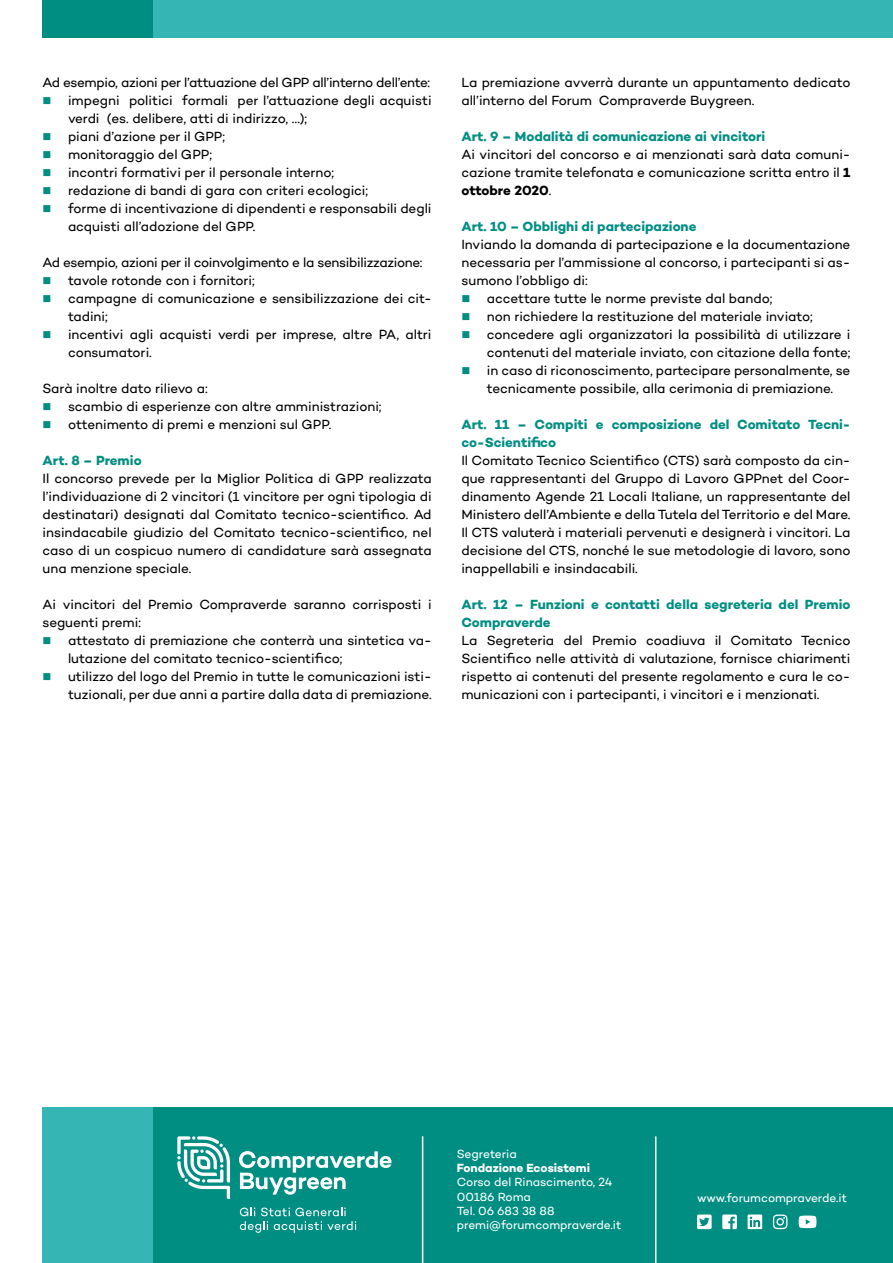
<style>
.page{position:relative;width:893px;height:1263px;background:#fff}
.page>*{position:absolute;margin:0;border:0;box-sizing:border-box;transform-origin:0 0}
.t1{font:13.5px/18px "Campton";letter-spacing:-.005em;color:#000}
.t2{font:700 13.5px/18px "Campton";color:#008e83}
.t3{font:13.5px "Campton";letter-spacing:-.025em;color:#000}
.t4{font:12px/14.2px "Campton";letter-spacing:-.01em;color:#fff}
.t5{font:700 12px "Campton";color:#fff}
.s1{color:#008e83}
.s2{font-weight:700}
</style>
<div class="page">
<div style="left:153px;top:0;width:740px;height:37px;background:#35b6b4"></div>
<div style="left:43px;top:0;width:110px;height:37px;background:#008e83"></div>
<div style="left:153px;top:1107px;width:740px;height:156px;background:#008e83"></div>
<svg style="left:239px;top:1151px;width:152px;height:44px"></svg>
<svg style="left:177px;top:1136px;width:53px;height:63px"></svg>
<svg style="left:240px;top:1207px;width:116px;height:26px"></svg>
<hr style="left:655px;top:1136px;width:1px;height:127px;background:#fff">
<hr style="left:422px;top:1136px;width:1px;height:127px;background:#fff">
<svg style="left:697px;top:1214px;width:15px;height:15px"></svg>
<svg style="left:722px;top:1214px;width:15px;height:15px"></svg>
<svg style="left:748px;top:1214px;width:14px;height:15px"></svg>
<svg style="left:773px;top:1214px;width:14px;height:15px"></svg>
<svg style="left:799px;top:1215px;width:17px;height:13px"></svg>
<div style="left:43px;top:1107px;width:110px;height:156px;background:#35b6b4"></div>
<p class="t1" style="left:43px;top:73px;width:389px">Ad esempio, azioni per l’attuazione del GPP all’interno dell’ente:</p>
<p class="t1" style="left:68px;top:91px;width:365px;text-indent:-26px"><span class="s1">■</span> impegni politici formali per l’attuazione degli acquisti verdi (es. delibere, atti di indirizzo, …);</p>
<p class="t1" style="left:43px;top:127px;width:184px"><span class="s1">■</span> piani d’azione per il GPP;</p>
<p class="t1" style="left:43px;top:145px;width:171px"><span class="s1">■</span> monitoraggio del GPP;</p>
<p class="t1" style="left:43px;top:163px;width:293px"><span class="s1">■</span> incontri formativi per il personale interno;</p>
<p class="t1" style="left:43px;top:181px;width:327px"><span class="s1">■</span> redazione di bandi di gara con criteri ecologici;</p>
<p class="t1" style="left:68px;top:199px;width:365px;text-indent:-26px"><span class="s1">■</span> forme di incentivazione di dipendenti e responsabili degli acquisti all’adozione del GPP.</p>
<p class="t3" style="left:43px;top:254px;width:382px">Ad esempio, azioni per il coinvolgimento e la sensibilizzazione:</p>
<p class="t1" style="left:43px;top:271px;width:214px"><span class="s1">■</span> tavole rotonde con i fornitori;</p>
<p class="t1" style="left:68px;top:289px;width:365px;text-indent:-26px"><span class="s1">■</span> campagne di comunicazione e sensibilizzazione dei cit&shy;tadini;</p>
<p class="t1" style="left:68px;top:325px;width:365px;text-indent:-26px"><span class="s1">■</span> incentivi agli acquisti verdi per imprese, altre PA, altri consumatori.</p>
<p class="t1" style="left:43px;top:379px;width:167px">Sarà inoltre dato rilievo a:</p>
<p class="t1" style="left:43px;top:397px;width:341px"><span class="s1">■</span> scambio di esperienze con altre amministrazioni;</p>
<p class="t1" style="left:43px;top:415px;width:291px"><span class="s1">■</span> ottenimento di premi e menzioni sul GPP.</p>
<p class="t2" style="left:43px;top:451px;width:101px">Art. 8 – Premio</p>
<p class="t1" style="left:43px;top:469px;width:391px;text-align:justify">Il concorso prevede per la Miglior Politica di GPP realizzata l’individuazione di 2 vincitori (1 vincitore per ogni tipologia di destinatari) designati dal Comitato tecnico-scientifico. Ad insindacabile giudizio del Comitato tecnico-scientifico, nel caso di un cospicuo numero di candidature sarà assegnata una menzione speciale.</p>
<p class="t1" style="left:43px;top:595px;width:391px">Ai vincitori del Premio Compraverde saranno corrisposti i seguenti premi:</p>
<p class="t1" style="left:68px;top:631px;width:365px;text-indent:-26px"><span class="s1">■</span> attestato di premiazione che conterrà una sintetica va&shy;lutazione del comitato tecnico-scientifico;</p>
<p class="t1" style="left:43px;top:667px;width:391px;text-align:right"><span class="s1">■</span> utilizzo del logo del Premio in tutte le comunicazioni isti&shy;tuzionali, per due anni a partire dalla data di premiazione.</p>
<p class="t1" style="left:461px;top:73px;width:391px">La premiazione avverrà durante un appuntamento dedicato all’interno del Forum Compraverde Buygreen.</p>
<p class="t2" style="left:461px;top:127px;width:305px">Art. 9 – Modalità di comunicazione ai vincitori</p>
<p class="t1" style="left:461px;top:145px;width:391px;text-align:justify">Ai vincitori del concorso e ai menzionati sarà data comuni&shy;cazione tramite telefonata e comunicazione scritta entro il <span class="s2">1 ottobre 2020</span>.</p>
<p class="t2" style="left:461px;top:217px;width:237px">Art. 10 – Obblighi di partecipazione</p>
<p class="t1" style="left:461px;top:235px;width:391px;text-align:justify">Inviando la domanda di partecipazione e la documentazione necessaria per l’ammissione al concorso, i partecipanti si as&shy;sumono l’obbligo di:</p>
<p class="t1" style="left:461px;top:289px;width:313px"><span class="s1">■</span> accettare tutte le norme previste dal bando;</p>
<p class="t1" style="left:461px;top:307px;width:353px"><span class="s1">■</span> non richiedere la restituzione del materiale inviato;</p>
<p class="t1" style="left:461px;top:325px;width:391px;text-align:right"><span class="s1">■</span> concedere agli organizzatori la possibilità di utilizzare i contenuti del materiale inviato, con citazione della fonte;</p>
<p class="t1" style="left:487px;top:361px;width:365px;text-indent:-26px"><span class="s1">■</span> in caso di riconoscimento, partecipare personalmente, se tecnicamente possibile, alla cerimonia di premiazione.</p>
<p class="t2" style="left:461px;top:415px;width:391px">Art. 11 – Compiti e composizione del Comitato Tecni&shy;co-Scientifico</p>
<p class="t1" style="left:461px;top:451px;width:391px;text-align:justify">Il Comitato Tecnico Scientifico (CTS) sarà composto da cin&shy;que rappresentanti del Gruppo di Lavoro GPPnet del Coor&shy;dinamento Agende 21 Locali Italiane, un rappresentante del Ministero dell’Ambiente e della Tutela del Territorio e del Mare.<br>Il CTS valuterà i materiali pervenuti e designerà i vincitori. La decisione del CTS, nonché le sue metodologie di lavoro, sono inappellabili e insindacabili.</p>
<p class="t2" style="left:461px;top:595px;width:391px">Art. 12 – Funzioni e contatti della segreteria del Premio<br>Compraverde</p>
<p class="t1" style="left:461px;top:631px;width:391px;text-align:justify">La Segreteria del Premio coadiuva il Comitato Tecnico Scientifico nelle attività di valutazione, fornisce chiarimenti rispetto ai contenuti del presente regolamento e cura le co&shy;municazioni con i partecipanti, i vincitori e i menzionati.</p>
<p class="t4" style="left:457px;top:1146px;width:61px">Segreteria</p>
<p class="t5" style="left:457px;top:1160px;width:135px">Fondazione Ecosistemi</p>
<p class="t4" style="left:457px;top:1175px;width:166px">Corso del Rinascimento, 24<br>00186 Roma<br>Tel. 06 683 38 88 premi@forumcompraverde.it</p>
<p class="t4" style="left:697px;top:1190px;width:151px">www.forumcompraverde.it</p>
</div>
